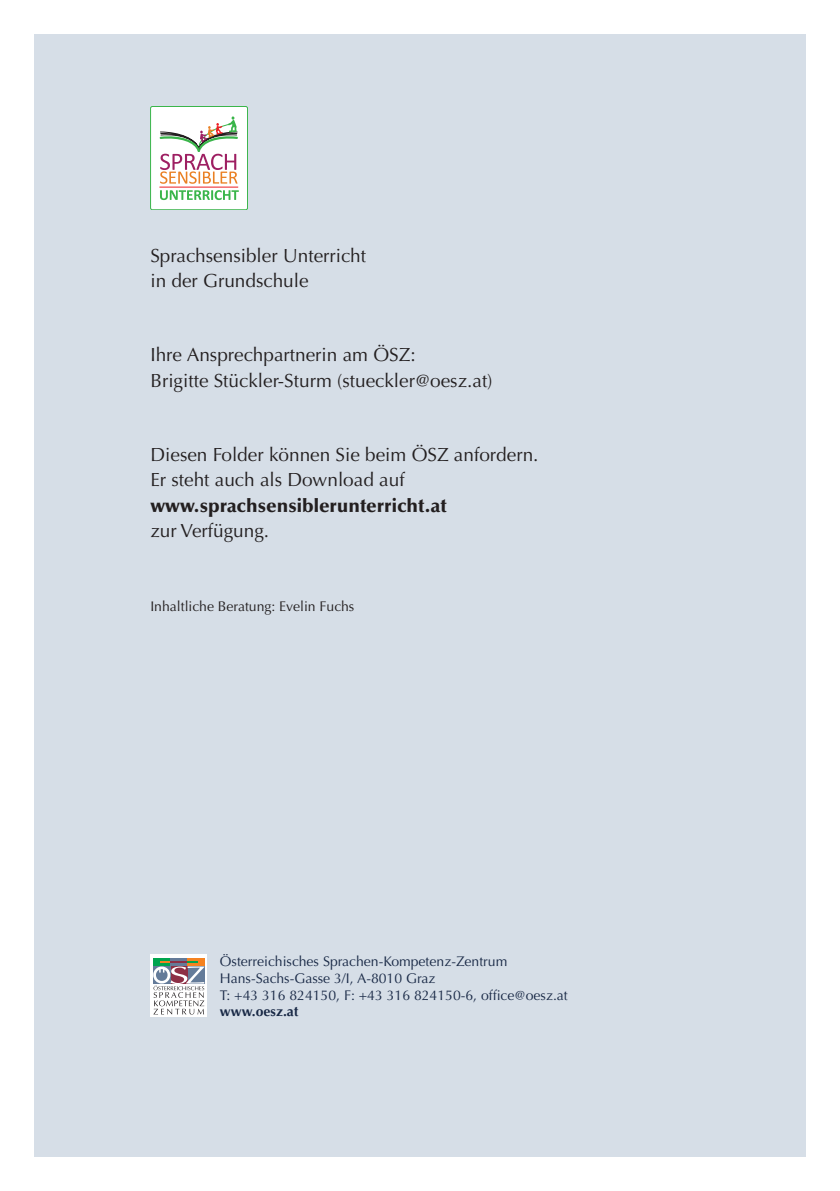
<style>
.page{position:relative;width:840px;height:1191px;background:#fff}
.page>*{position:absolute;margin:0;border:0;box-sizing:border-box;transform-origin:0 0}
.A5_Fließtext{font:19px/25.6px "Optima";color:#231f20}
.A5_-_Adressblock_Rüc{font:14px "Optima";color:#192946}
.A5_Fließtext-2{font:14px "Optima";color:#231f20}
.A5_-_Adressblock_Rüc-2{font:700 14px "Optima";color:#192946}
.s1{font-weight:900}
</style>
<div class="page">
<div style="left:34px;top:34px;width:771px;height:1123px;background:#d6dee7"></div>
<div style="left:150px;top:954px;width:57px;height:62px;background:#fff"></div>
<div style="left:153px;top:958px;width:17px;height:8px;background:#00a54f"></div>
<div style="left:170px;top:958px;width:17px;height:8px;background:#647b99"></div>
<div style="left:187px;top:958px;width:17px;height:8px;background:#f58220"></div>
<svg style="left:153px;top:961px;width:51px;height:53px"></svg>
<div style="left:150px;top:106px;width:97px;height:104px;background:#fff;border-radius:2px"></div>
<div style="left:150px;top:106px;width:97px;height:104px;border:1px solid #3ab54a;border-radius:2px"></div>
<svg style="left:159px;top:116px;width:79px;height:68px"></svg>
<svg style="left:160px;top:190px;width:79px;height:10px"></svg>
<hr style="left:159px;top:187px;width:79px;height:1px;background:#ee1d23">
<p class="A5_Fließtext" style="left:150px;top:242px;width:217px">Sprachsensibler Unterricht in der Grundschule</p>
<p class="A5_Fließtext" style="left:150px;top:342px;width:343px">Ihre Ansprechpartnerin am ÖSZ:<br>Brigitte Stückler-Sturm (stueckler@oesz.at)</p>
<p class="A5_Fließtext" style="left:150px;top:441px;width:389px">Diesen Folder können Sie beim ÖSZ anfordern.<br>Er steht auch als Download auf <span class="s1">www.sprachsensiblerunterricht.at<br></span>zur Verfügung.</p>
<p class="A5_Fließtext-2" style="left:150px;top:598px;width:205px">Inhaltliche Beratung: Evelin Fuchs</p>
<p class="A5_-_Adressblock_Rüc" style="left:220px;top:953px;width:289px">Österreichisches Sprachen-Kompetenz-Zentrum</p>
<p class="A5_-_Adressblock_Rüc" style="left:220px;top:970px;width:217px">Hans-Sachs-Gasse 3/I, A-8010 Graz</p>
<p class="A5_-_Adressblock_Rüc" style="left:220px;top:986px;width:349px">T: +43 316 824150, F: +43 316 824150-6, office@oesz.at</p>
<p class="A5_-_Adressblock_Rüc-2" style="left:220px;top:1003px;width:80px">www.oesz.at</p>
</div>
